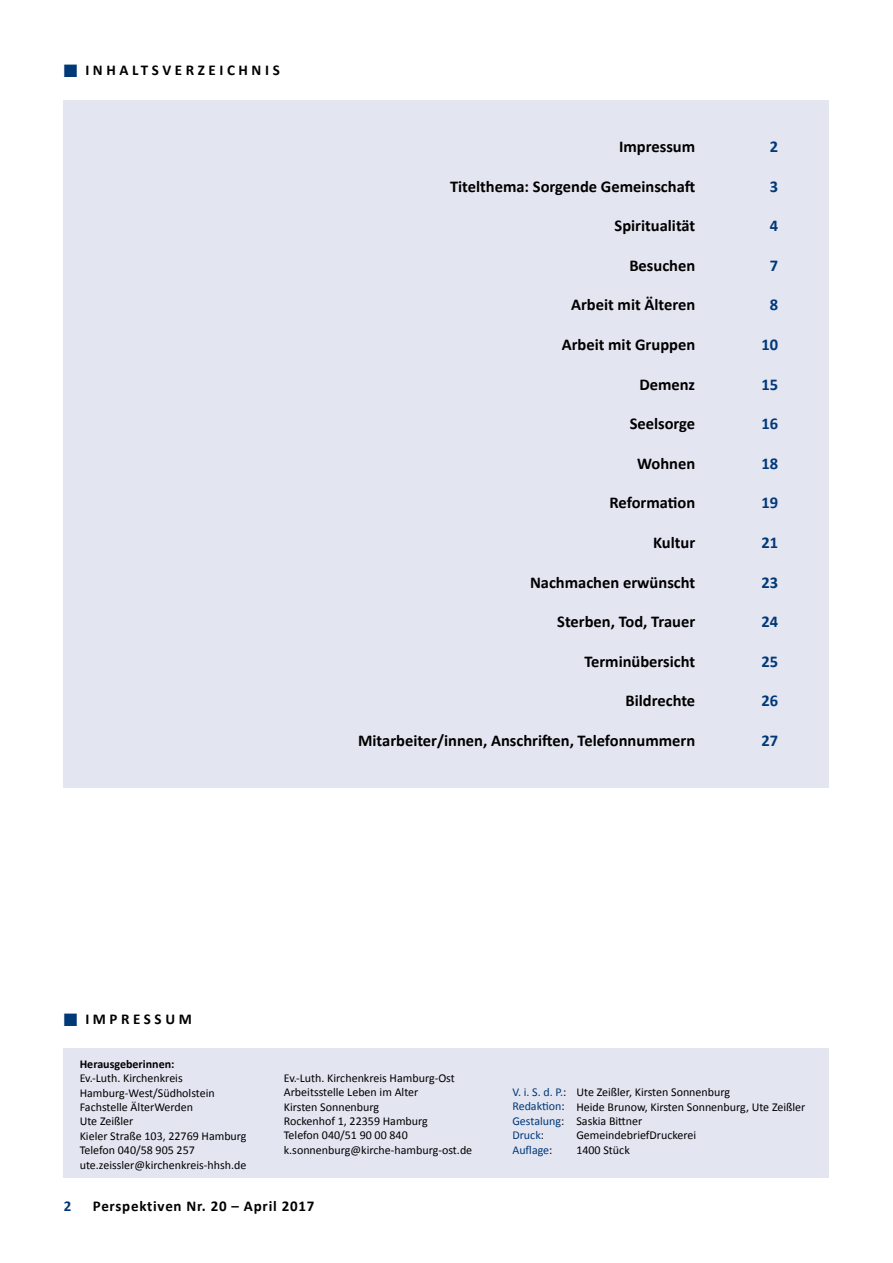
<style>
.page{position:relative;width:893px;height:1263px;background:#fff}
.page>*{position:absolute;margin:0;border:0;box-sizing:border-box;transform-origin:0 0}
.t1{font:700 16.5px "Calibri";color:#000}
.t2{font:700 16.5px "Calibri";color:#003878}
.t3{font:700 15px "Calibri";letter-spacing:.23em;color:#000}
.t4{font:700 15px "Calibri";letter-spacing:.05em;color:#000}
.t5{font:700 15px "Calibri";color:#003878}
.t6{font:12px/14.4px "Calibri";color:#000}
.t7{font:12px/14.4px "Calibri";color:#003878}
.t8{font:700 12px "Calibri";color:#000}
.s1{color:#003878}
.s2{color:#000}
</style>
<div class="page">
<div style="left:64px;top:1049px;width:765px;height:129px;background:#e3e5f1"></div>
<div style="left:64px;top:100px;width:765px;height:688px;background:#e3e5f1"></div>
<p class="t3" style="left:64px;top:60px;width:217px"><span class="s1">■</span> INHALTSVERZEICHNIS</p>
<h1 class="t1" style="left:619px;top:136px;width:78px">Impressum</h1>
<h1 class="t1" style="left:450px;top:175px;width:247px">Titelthema: Sorgende Gemeinschaft</h1>
<h1 class="t1" style="left:614px;top:215px;width:82px">Spiritualität</h1>
<h1 class="t1" style="left:629px;top:255px;width:67px">Besuchen</h1>
<h1 class="t1" style="left:571px;top:294px;width:126px">Arbeit mit Älteren</h1>
<h1 class="t1" style="left:562px;top:334px;width:135px">Arbeit mit Gruppen</h1>
<h1 class="t1" style="left:639px;top:373px;width:57px">Demenz</h1>
<h1 class="t1" style="left:630px;top:413px;width:67px">Seelsorge</h1>
<h1 class="t1" style="left:637px;top:453px;width:60px">Wohnen</h1>
<h1 class="t1" style="left:609px;top:492px;width:87px">Reformation</h1>
<h1 class="t1" style="left:653px;top:532px;width:44px">Kultur</h1>
<h1 class="t1" style="left:530px;top:571px;width:167px">Nachmachen erwünscht</h1>
<h1 class="t1" style="left:557px;top:611px;width:139px">Sterben, Tod, Trauer</h1>
<h1 class="t1" style="left:584px;top:651px;width:112px">Terminübersicht</h1>
<h1 class="t1" style="left:626px;top:690px;width:71px">Bildrechte</h1>
<h1 class="t1" style="left:358px;top:730px;width:339px">Mitarbeiter/innen, Anschriften, Telefonnummern</h1>
<h1 class="t2" style="left:770px;top:136px;width:10px">2</h1>
<h1 class="t2" style="left:770px;top:175px;width:10px">3</h1>
<h1 class="t2" style="left:770px;top:215px;width:10px">4</h1>
<h1 class="t2" style="left:770px;top:255px;width:10px">7</h1>
<h1 class="t2" style="left:770px;top:294px;width:10px">8</h1>
<h1 class="t2" style="left:761px;top:334px;width:18px">10</h1>
<h1 class="t2" style="left:761px;top:373px;width:18px">15</h1>
<h1 class="t2" style="left:761px;top:413px;width:18px">16</h1>
<h1 class="t2" style="left:761px;top:453px;width:18px">18</h1>
<h1 class="t2" style="left:761px;top:492px;width:18px">19</h1>
<h1 class="t2" style="left:761px;top:532px;width:18px">21</h1>
<h1 class="t2" style="left:761px;top:571px;width:18px">23</h1>
<h1 class="t2" style="left:761px;top:611px;width:18px">24</h1>
<h1 class="t2" style="left:761px;top:651px;width:18px">25</h1>
<h1 class="t2" style="left:761px;top:690px;width:18px">26</h1>
<h1 class="t2" style="left:761px;top:730px;width:18px">27</h1>
<p class="t3" style="left:64px;top:1009px;width:130px"><span class="s1">■</span> IMPRESSUM</p>
<p class="t8" style="left:80px;top:1056px;width:96px">Herausgeberinnen:</p>
<p class="t6" style="left:80px;top:1071px;width:168px">Ev.-Luth. Kirchenkreis<br>Hamburg-West/Südholstein<br>Fachstelle ÄlterWerden<br>Ute Zeißler<br>Kieler Straße 103, 22769 Hamburg<br>Telefon 040/58 905 257 ute.zeissler@kirchenkreis-hhsh.de</p>
<p class="t6" style="left:284px;top:1070px;width:190px">Ev.-Luth. Kirchenkreis Hamburg-Ost<br>Arbeitsstelle Leben im Alter<br>Kirsten Sonnenburg<br>Rockenhof 1, 22359 Hamburg<br>Telefon 040/51 90 00 840 k.sonnenburg@kirche-hamburg-ost.de</p>
<p class="t5" style="left:64px;top:1196px;width:9px">2</p>
<p class="t4" style="left:93px;top:1196px;width:223px">Perspektiven Nr. 20 – April 2017</p>
<p class="t7" style="left:512px;top:1085px;width:56px">V. i. S. d. P.<span class="s2">:<br></span>Redaktion<span class="s2">:<br></span>Gestalung<span class="s2">:<br></span>Druck<span class="s2">:<br></span>Auflage<span class="s2">:</span></p>
<p class="t6" style="left:576px;top:1085px;width:230px">Ute Zeißler, Kirsten Sonnenburg<br>Heide Brunow, Kirsten Sonnenburg, Ute Zeißler<br>Saskia Bittner<br>GemeindebriefDruckerei<br>1400 Stück</p>
</div>
